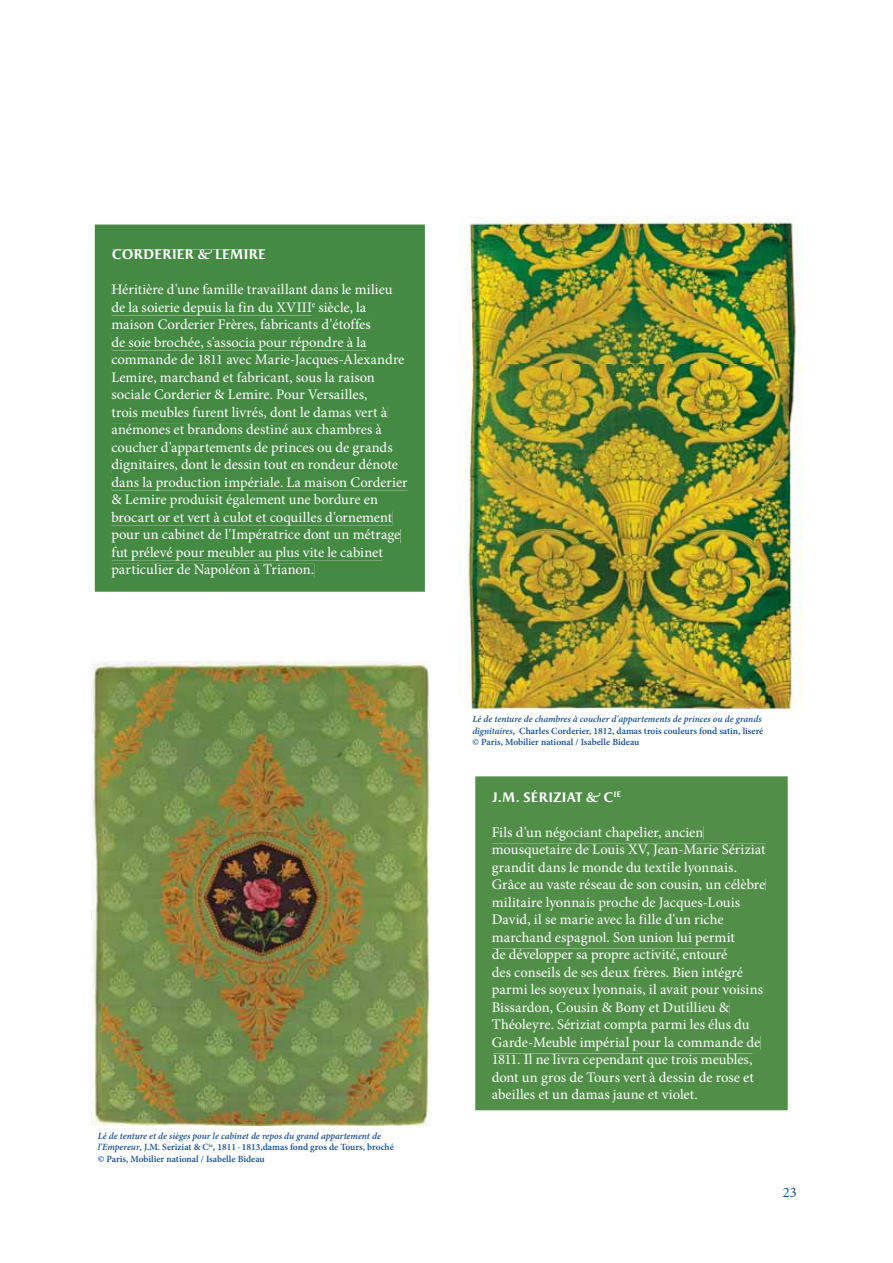
<style>
.page{position:relative;width:893px;height:1263px;background:#fff}
.page>*{position:absolute;margin:0;border:0;box-sizing:border-box;transform-origin:0 0}
.t1{font:14.55px/17.5px "Minion Pro";color:#fff}
.t2{font:14.55px "Minion Pro";color:#1a5090}
.t3{font:700 13.8px "Apollon";letter-spacing:-.03em;color:#fff}
.t4{font:600 9.45px/11.4px "Minion Pro";color:#1a5090}
.s1{font-style:italic}
</style>
<div class="page">
<img style="left:465px;top:215px;width:336px;height:494px">
<div style="left:95px;top:225px;width:330px;height:367px;background:#448a43"></div>
<div style="left:112px;top:250px;width:153px;height:10px;background:#448a43"></div>
<div style="left:112px;top:284px;width:281px;height:11px;background:#448a43"></div>
<div style="left:112px;top:301px;width:199px;height:14px;background:#448a43"></div>
<svg style="left:312px;top:303px;width:3px;height:4px"></svg>
<div style="left:315px;top:301px;width:51px;height:13px;background:#448a43"></div>
<div style="left:112px;top:319px;width:259px;height:12px;background:#448a43"></div>
<div style="left:112px;top:336px;width:254px;height:14px;background:#448a43"></div>
<div style="left:112px;top:354px;width:292px;height:14px;background:#448a43"></div>
<div style="left:112px;top:371px;width:263px;height:13px;background:#448a43"></div>
<div style="left:112px;top:389px;width:255px;height:12px;background:#448a43"></div>
<div style="left:112px;top:406px;width:275px;height:13px;background:#448a43"></div>
<div style="left:112px;top:424px;width:270px;height:10px;background:#448a43"></div>
<div style="left:112px;top:441px;width:281px;height:15px;background:#448a43"></div>
<div style="left:112px;top:459px;width:286px;height:14px;background:#448a43"></div>
<div style="left:112px;top:476px;width:295px;height:14px;background:#448a43"></div>
<div style="left:112px;top:494px;width:266px;height:14px;background:#448a43"></div>
<div style="left:111px;top:511px;width:281px;height:14px;background:#448a43"></div>
<div style="left:112px;top:529px;width:288px;height:14px;background:#448a43"></div>
<div style="left:112px;top:546px;width:271px;height:14px;background:#448a43"></div>
<div style="left:112px;top:564px;width:202px;height:14px;background:#448a43"></div>
<img style="left:92px;top:662px;width:339px;height:463px">
<div style="left:475px;top:776px;width:313px;height:334px;background:#518f48"></div>
<div style="left:492px;top:790px;width:121px;height:12px;background:#518f48"></div>
<div style="left:614px;top:791px;width:7px;height:6px;background:#518f48"></div>
<div style="left:492px;top:826px;width:211px;height:14px;background:#518f48"></div>
<div style="left:492px;top:844px;width:273px;height:14px;background:#518f48"></div>
<div style="left:492px;top:861px;width:245px;height:14px;background:#518f48"></div>
<div style="left:492px;top:879px;width:273px;height:12px;background:#518f48"></div>
<div style="left:492px;top:896px;width:248px;height:14px;background:#518f48"></div>
<div style="left:492px;top:914px;width:231px;height:12px;background:#518f48"></div>
<div style="left:492px;top:931px;width:243px;height:14px;background:#518f48"></div>
<div style="left:492px;top:949px;width:235px;height:14px;background:#518f48"></div>
<div style="left:492px;top:966px;width:251px;height:14px;background:#518f48"></div>
<div style="left:492px;top:984px;width:271px;height:14px;background:#518f48"></div>
<div style="left:492px;top:1001px;width:237px;height:14px;background:#518f48"></div>
<div style="left:492px;top:1019px;width:257px;height:14px;background:#518f48"></div>
<div style="left:492px;top:1036px;width:268px;height:14px;background:#518f48"></div>
<div style="left:493px;top:1054px;width:259px;height:14px;background:#518f48"></div>
<div style="left:492px;top:1071px;width:262px;height:14px;background:#518f48"></div>
<div style="left:492px;top:1089px;width:206px;height:14px;background:#518f48"></div>
<p class="t3" style="left:111px;top:247px;width:156px">CORDERIER &amp; LEMIRE</p>
<p class="t1" style="left:111px;top:282px;width:298px">Héritière d'une famille travaillant dans le milieu de la soierie depuis la fin du XVIII<sup>e</sup> siècle, la maison Corderier Frères, fabricants d'étoffes<br>de soie brochée, s'associa pour répondre à la commande de 1811 avec Marie-Jacques-Alexandre Lemire, marchand et fabricant, sous la raison sociale Corderier &amp; Lemire. Pour Versailles,<br>trois meubles furent livrés, dont le damas vert à anémones et brandons destiné aux chambres à coucher d'appartements de princes ou de grands dignitaires, dont le dessin tout en rondeur dénote dans la production impériale. La maison Corderier &amp; Lemire produisit également une bordure en brocart or et vert à culot et coquilles d'ornement pour un cabinet de l'Impératrice dont un métrage fut prélevé pour meubler au plus vite le cabinet particulier de Napoléon à Trianon.</p>
<p class="t4" style="left:98px;top:1131px;width:298px"><span class="s1">Lé de tenture et de sièges pour le cabinet de repos du grand appartement de l'Empereur</span>, J.M. Seriziat &amp; C<sup>ie</sup>, 1811 - 1813,damas fond gros de Tours, broché © Paris, Mobilier national / Isabelle Bideau</p>
<p class="t4" style="left:472px;top:715px;width:292px"><span class="s1">Lé de tenture de chambres à coucher d'appartements de princes ou de grands dignitaires</span>, Charles Corderier, 1812, damas trois couleurs fond satin, liseré © Paris, Mobilier national / Isabelle Bideau</p>
<p class="t3" style="left:492px;top:789px;width:131px">J.M. SÉRIZIAT &amp; C<sup>IE</sup></p>
<p class="t1" style="left:492px;top:824px;width:275px">Fils d'un négociant chapelier, ancien mousquetaire de Louis XV, Jean-Marie Sériziat grandit dans le monde du textile lyonnais.<br>Grâce au vaste réseau de son cousin, un célèbre militaire lyonnais proche de Jacques-Louis David, il se marie avec la fille d'un riche marchand espagnol. Son union lui permit<br>de développer sa propre activité, entouré<br>des conseils de ses deux frères. Bien intégré parmi les soyeux lyonnais, il avait pour voisins Bissardon, Cousin &amp; Bony et Dutillieu &amp; Théoleyre. Sériziat compta parmi les élus du Garde-Meuble impérial pour la commande de 1811. Il ne livra cependant que trois meubles, dont un gros de Tours vert à dessin de rose et abeilles et un damas jaune et violet.</p>
<p class="t2" style="left:783px;top:1187px;width:15px">23</p>
</div>
